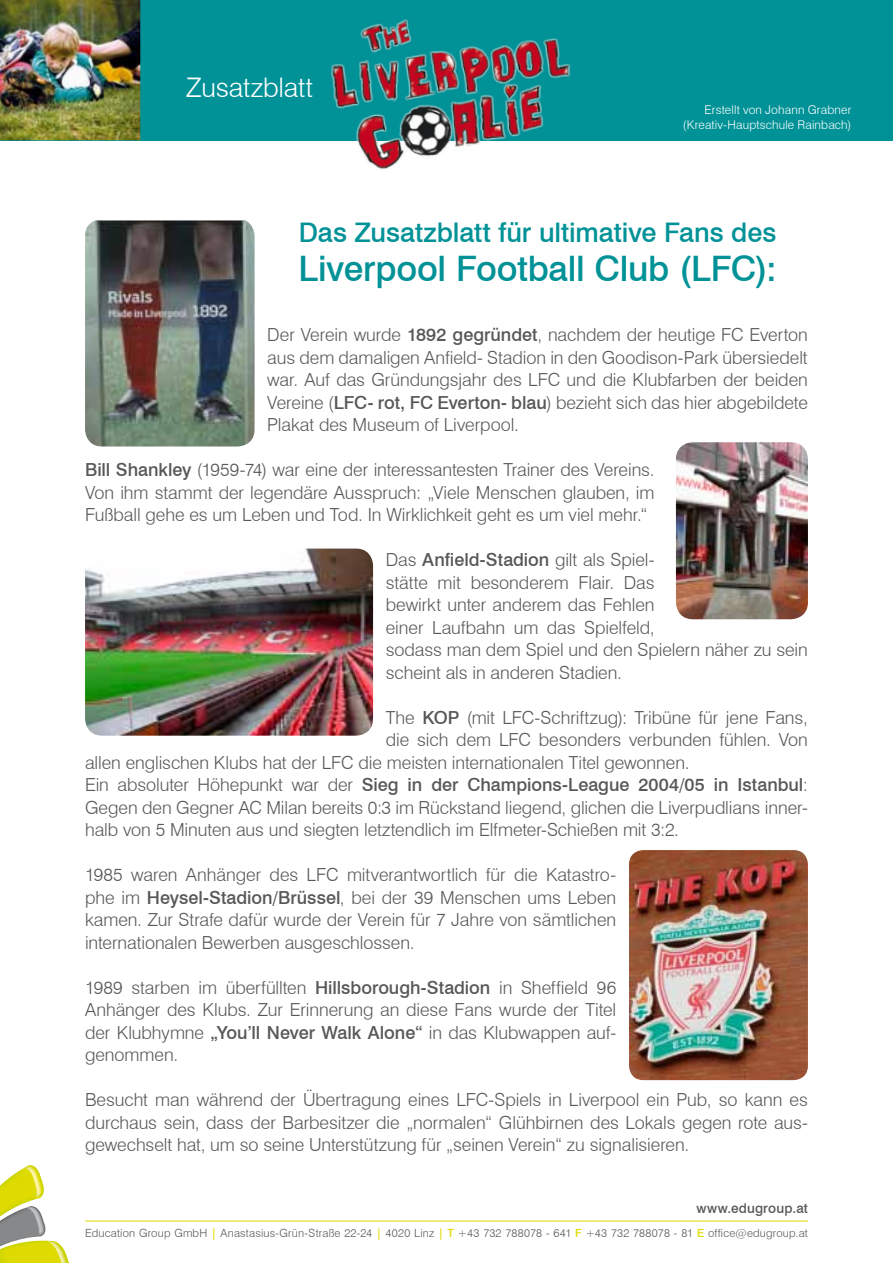
<style>
.page{position:relative;width:893px;height:1263px;background:#fff}
.page>*{position:absolute;margin:0;border:0;box-sizing:border-box;transform-origin:0 0}
.t1{font:500 35.1px "Swiss 721 BT";letter-spacing:-.005em;color:#009297}
.t2{font:500 27px "Swiss 721 BT";color:#009297}
.t3{font:300 27px "Swiss 721 BT";letter-spacing:-.005em;color:#fff}
.t4{font:300 18px/22.5px "Swiss 721 BT";letter-spacing:-.005em;color:#58585a;text-align:justify}
.t5{font:500 18px "Swiss 721 BT";color:#58585a}
.t6{font:500 13.5px "Swiss 721 BT";letter-spacing:.01em;color:#58585a}
.t7{font:300 12px/14.4px "Swiss 721 BT";letter-spacing:.015em;color:#fff;text-align:right}
.t8{font:300 11.25px "Swiss 721 BT";letter-spacing:.015em;color:#58585a}
.s1{font-weight:500}
.s2{font-weight:300}
.s3{font-weight:500;color:#dfdb00}
</style>
<div class="page">
<div style="left:0;top:0;width:893px;height:140px;background:#009297"></div>
<img style="left:0;top:0;width:140px;height:140px">
<svg style="left:0;top:1165px;width:69px;height:98px"></svg>
<hr style="left:85px;top:1220px;width:723px;height:1px;background:#dfdb00">
<img style="left:325px;top:19px;width:257px;height:150px">
<img style="left:676px;top:442px;width:132px;height:177px">
<img style="left:85px;top:220px;width:170px;height:226px">
<img style="left:85px;top:549px;width:288px;height:187px">
<img style="left:629px;top:850px;width:179px;height:230px">
<h2 class="t3" style="left:186px;top:71px;width:128px">Zusatzblatt</h2>
<p class="t7" style="left:683px;top:103px;width:170px">Erstellt von Johann Grabner (Kreativ-Hauptschule Rainbach)</p>
<h2 class="t2" style="left:299px;top:216px;width:479px">Das Zusatzblatt für ultimative Fans des</h2>
<h1 class="t1" style="left:298px;top:247px;width:480px">Liverpool Football Club (LFC):</h1>
<p class="t4" style="left:267px;top:323px;width:542px">Der Verein wurde <span class="s1">1892 gegründet</span>, nachdem der heutige FC Everton aus dem damaligen Anfield- Stadion in den Goodison-Park übersiedelt war. Auf das Gründungsjahr des LFC und die Klubfarben der beiden Vereine (<span class="s1">LFC- rot, FC Everton- blau</span>) bezieht sich das hier abgebildete Plakat des Museum of Liverpool.</p>
<p class="t4" style="left:85px;top:458px;width:571px"><span class="s1">Bill Shankley</span> (1959-74) war eine der interessantesten Trainer des Vereins.<br>Von ihm stammt der legendäre Ausspruch: „Viele Menschen glauben, im Fußball gehe es um Leben und Tod. In Wirklichkeit geht es um viel mehr.“</p>
<p class="t4" style="left:386px;top:548px;width:424px;text-align:left">Das <span class="s1">Anfield-Stadion</span> gilt als Spiel-<br>stätte mit besonderem Flair. Das<br>bewirkt unter anderem das Fehlen<br>einer Laufbahn um das Spielfeld,<br>sodass man dem Spiel und den Spielern näher zu sein scheint als in anderen Stadien.</p>
<p class="t4" style="left:386px;top:706px;width:424px">The <span class="s1">KOP</span> (mit LFC-Schriftzug): Tribüne für jene Fans,</p>
<p class="t4" style="left:386px;top:728px;width:424px">die sich dem LFC besonders verbunden fühlen. Von</p>
<p class="t4" style="left:85px;top:751px;width:606px">allen englischen Klubs hat der LFC die meisten internationalen Titel gewonnen.</p>
<p class="t5" style="left:85px;top:774px;width:724px"><span class="s2">Ein absoluter Höhepunkt war der</span> Sieg in der Champions-League 2004/05 in Istanbul<span class="s2">:</span></p>
<p class="t4" style="left:85px;top:796px;width:724px">Gegen den Gegner AC Milan bereits 0:3 im Rückstand liegend, glichen die Liverpudlians inner-</p>
<p class="t4" style="left:85px;top:818px;width:595px">halb von 5 Minuten aus und siegten letztendlich im Elfmeter-Schießen mit 3:2.</p>
<p class="t4" style="left:85px;top:863px;width:533px">1985 waren Anhänger des LFC mitverantwortlich für die Katastro&shy;phe im <span class="s1">Heysel-Stadion/Brüssel</span>, bei der 39 Menschen ums Leben kamen. Zur Strafe dafür wurde der Verein für 7 Jahre von sämtlichen internationalen Bewerben ausgeschlossen.</p>
<p class="t4" style="left:85px;top:976px;width:533px">1989 starben im überfüllten <span class="s1">Hillsborough-Stadion</span> in Sheffield 96<br>Anhänger des Klubs. Zur Erinnerung an diese Fans wurde der Titel der Klubhymne <span class="s1">„You’ll Never Walk Alone“</span> in das Klubwappen auf&shy;genommen.</p>
<p class="t4" style="left:85px;top:1088px;width:724px">Besucht man während der Übertragung eines LFC-Spiels in Liverpool ein Pub, so kann es durchaus sein, dass der Barbesitzer die „normalen“ Glühbirnen des Lokals gegen rote aus&shy;gewechselt hat, um so seine Unterstützung für „seinen Verein“ zu signalisieren.</p>
<p class="t6" style="left:697px;top:1200px;width:113px">www.edugroup.at</p>
<p class="t8" style="left:85px;top:1226px;width:724px">Education Group GmbH <span class="s3">|</span> Anastasius-Grün-Straße 22-24 <span class="s3">|</span> 4020 Linz <span class="s3">| T</span> +43 732 788078 - 641 <span class="s3">F</span> +43 732 788078 - 81 <span class="s3">E</span> office@edugroup.at</p>
</div>
